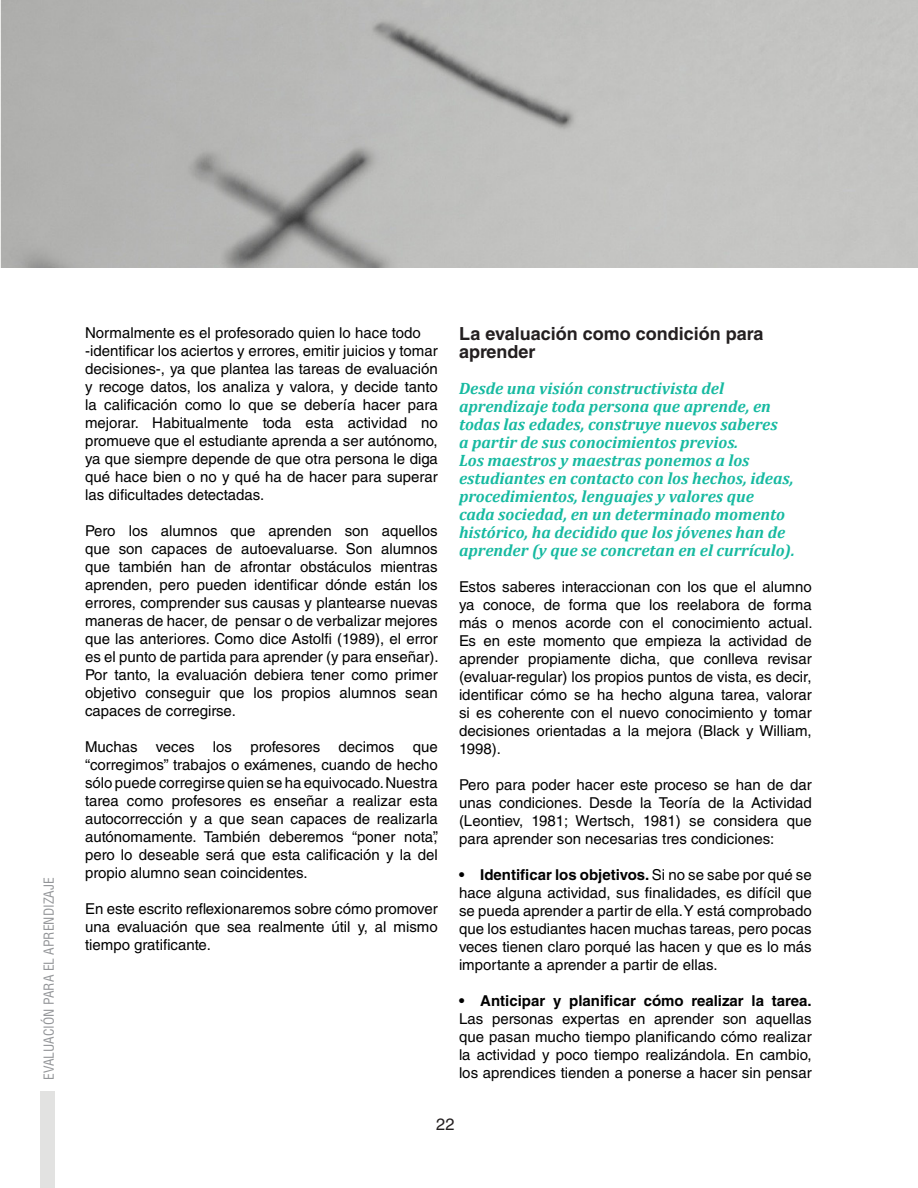
<style>
.page{position:relative;width:918px;height:1188px;background:#fff}
.page>*{position:absolute;margin:0;border:0;box-sizing:border-box;transform-origin:0 0}
.t1{font:700 18px/18px "Helvetica LT Std";color:#231f20}
.t2{font:italic 700 16.5px/18px "Cambria";color:#17baa1}
.t3{font:16.5px "Helvetica LT Std";color:#231f20}
.t4{font:15px/18px "Helvetica LT Std";color:#000;text-align:justify}
.t5{font:700 15px "Helvetica LT Std";color:#000}
.t6{font:condensed 13.5px "Helvetica LT Std";color:#939598}
.s1{font-weight:700}
</style>
<div class="page">
<div style="left:40px;top:1091px;width:15px;height:97px;background:#e2e2e1"></div>
<img style="left:0;top:0;width:918px;height:268px">
<p class="t6" style="left:41px;top:1080px;width:204px;rotate:-90deg">EVALUACIÓN PARA EL APRENDIZAJE</p>
<p class="t4" style="left:85px;top:324px;width:354px;text-align:left">Normalmente es el profesorado quien lo hace todo -identificar los aciertos y errores, emitir juicios y tomar decisiones-, ya que plantea las tareas de evaluación y recoge datos, los analiza y valora, y decide tanto la calificación como lo que se debería hacer para mejorar. Habitualmente toda esta actividad no promueve que el estudiante aprenda a ser autónomo, ya que siempre depende de que otra persona le diga qué hace bien o no y qué ha de hacer para superar las dificultades detectadas.</p>
<p class="t4" style="left:85px;top:522px;width:355px">Pero los alumnos que aprenden son aquellos que son capaces de autoevaluarse. Son alumnos que también han de afrontar obstáculos mientras aprenden, pero pueden identificar dónde están los errores, comprender sus causas y plantearse nuevas maneras de hacer, de pensar o de verbalizar mejores que las anteriores. Como dice Astolfi (1989), el error es el punto de partida para aprender (y para enseñar).<br>Por tanto, la evaluación debiera tener como primer objetivo conseguir que los propios alumnos sean capaces de corregirse.</p>
<p class="t4" style="left:85px;top:738px;width:355px">Muchas veces los profesores decimos que “corregimos” trabajos o exámenes, cuando de hecho sólo puede corregirse quien se ha equivocado. Nuestra tarea como profesores es enseñar a realizar esta autocorrección y a que sean capaces de realizarla autónomamente. También deberemos “poner nota”, pero lo deseable será que esta calificación y la del propio alumno sean coincidentes.</p>
<p class="t4" style="left:85px;top:900px;width:354px">En este escrito reflexionaremos sobre cómo promover una evaluación que sea realmente útil y, al mismo tiempo gratificante.</p>
<p class="t1" style="left:459px;top:325px;width:306px">La evaluación como condición para aprender</p>
<p class="t2" style="left:459px;top:379px;width:337px">Desde una visión constructivista del aprendizaje toda persona que aprende, en todas las edades, construye nuevos saberes<br>a partir de sus conocimientos previos.<br>Los maestros y maestras ponemos a los estudiantes en contacto con los hechos, ideas, procedimientos, lenguajes y valores que<br>cada sociedad, en un determinado momento histórico, ha decidido que los jóvenes han de aprender (y que se concretan en el currículo).</p>
<p class="t4" style="left:459px;top:578px;width:355px">Estos saberes interaccionan con los que el alumno ya conoce, de forma que los reelabora de forma más o menos acorde con el conocimiento actual.<br>Es en este momento que empieza la actividad de aprender propiamente dicha, que conlleva revisar (evaluar-regular) los propios puntos de vista, es decir, identificar cómo se ha hecho alguna tarea, valorar si es coherente con el nuevo conocimiento y tomar decisiones orientadas a la mejora (Black y William, 1998).</p>
<p class="t4" style="left:459px;top:776px;width:354px">Pero para poder hacer este proceso se han de dar unas condiciones. Desde la Teoría de la Actividad (Leontiev, 1981; Wertsch, 1981) se considera que para aprender son necesarias tres condiciones:</p>
<p class="t4" style="left:459px;top:866px;width:354px;text-indent:21px"><span class="s1">Identificar los objetivos.</span> Si no se sabe por qué se hace alguna actividad, sus finalidades, es difícil que se pueda aprender a partir de ella. Y está comprobado que los estudiantes hacen muchas tareas, pero pocas veces tienen claro porqué las hacen y que es lo más importante a aprender a partir de ellas.</p>
<p class="t5" style="left:480px;top:992px;width:333px">Anticipar y planificar cómo realizar la tarea.</p>
<p class="t4" style="left:459px;top:1010px;width:354px">Las personas expertas en aprender son aquellas que pasan mucho tiempo planificando cómo realizar la actividad y poco tiempo realizándola. En cambio, los aprendices tienden a ponerse a hacer sin pensar</p>
<p class="t3" style="left:436px;top:1115px;width:20px">22</p>
</div>
